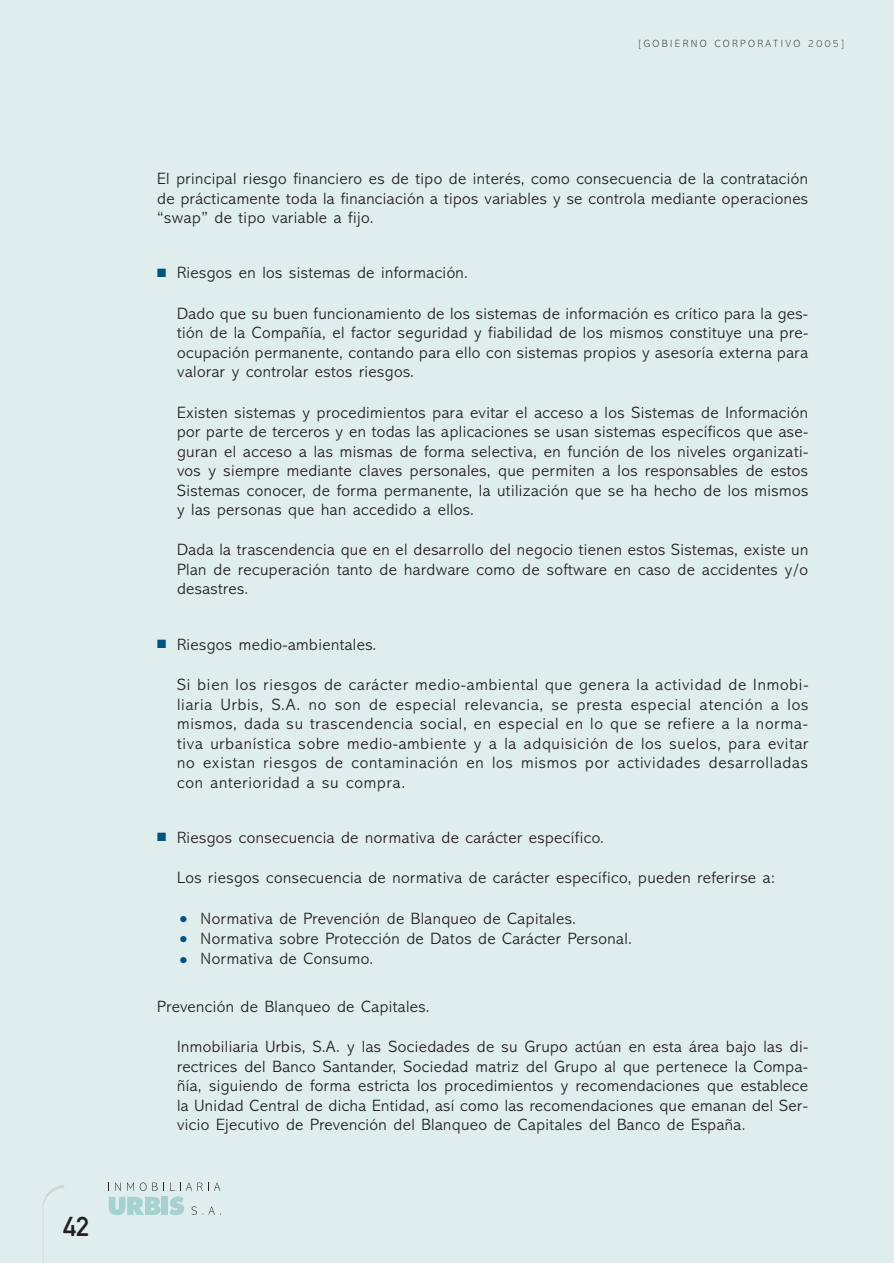
<style>
.page{position:relative;width:894px;height:1263px;background:#dfeeec}
.page>*{position:absolute;margin:0;border:0;box-sizing:border-box;transform-origin:0 0}
.t1{font:27px "DIN Mittelschrift";color:#231f20}
.t2{font:300 16.5px/19.5px "Abadi";letter-spacing:.025em;color:#231f20;text-align:justify}
.t3{font:200 10.5px "Abadi";letter-spacing:.225em;color:#231f20}
.s1{color:#005480}
.s2{font-size:25.5px;color:#005480}
</style>
<div class="page">
<h1 class="t1" style="left:63px;top:1217px;width:27px">42</h1>
<p class="t3" style="left:638px;top:40px;width:209px">[GOBIERNO CORPORATIVO 2005]</p>
<p class="t2" style="left:157px;top:171px;width:652px">El principal riesgo financiero es de tipo de interés, como consecuencia de la contratación de prácticamente toda la financiación a tipos variables y se controla mediante operaciones “swap” de tipo variable a fijo.</p>
<p class="t2" style="left:157px;top:266px;width:312px"><span class="s1">■</span> Riesgos en los sistemas de información.</p>
<p class="t2" style="left:177px;top:306px;width:633px">Dado que su buen funcionamiento de los sistemas de información es crítico para la ges&shy;tión de la Compañía, el factor seguridad y fiabilidad de los mismos constituye una pre&shy;ocupación permanente, contando para ello con sistemas propios y asesoría externa para valorar y controlar estos riesgos.</p>
<p class="t2" style="left:177px;top:405px;width:633px">Existen sistemas y procedimientos para evitar el acceso a los Sistemas de Información por parte de terceros y en todas las aplicaciones se usan sistemas específicos que ase&shy;guran el acceso a las mismas de forma selectiva, en función de los niveles organizati&shy;vos y siempre mediante claves personales, que permiten a los responsables de estos Sistemas conocer, de forma permanente, la utilización que se ha hecho de los mismos y las personas que han accedido a ellos.</p>
<p class="t2" style="left:177px;top:543px;width:633px">Dada la trascendencia que en el desarrollo del negocio tienen estos Sistemas, existe un Plan de recuperación tanto de hardware como de software en caso de accidentes y/o desastres.</p>
<p class="t2" style="left:157px;top:637px;width:221px"><span class="s1">■</span> Riesgos medio-ambientales.</p>
<p class="t2" style="left:177px;top:677px;width:633px">Si bien los riesgos de carácter medio-ambiental que genera la actividad de Inmobi&shy;liaria Urbis, S.A. no son de especial relevancia, se presta especial atención a los mismos, dada su trascendencia social, en especial en lo que se refiere a la norma&shy;tiva urbanística sobre medio-ambiente y a la adquisición de los suelos, para evitar no existan riesgos de contaminación en los mismos por actividades desarrolladas con anterioridad a su compra.</p>
<p class="t2" style="left:157px;top:830px;width:448px"><span class="s1">■</span> Riesgos consecuencia de normativa de carácter específico.</p>
<p class="t2" style="left:177px;top:871px;width:599px">Los riesgos consecuencia de normativa de carácter específico, pueden referirse a:</p>
<p class="t2" style="left:177px;top:911px;width:400px"><span class="s2">•</span> Normativa de Prevención de Blanqueo de Capitales.</p>
<p class="t2" style="left:177px;top:931px;width:456px"><span class="s2">•</span> Normativa sobre Protección de Datos de Carácter Personal.</p>
<p class="t2" style="left:177px;top:951px;width:198px"><span class="s2">•</span> Normativa de Consumo.</p>
<p class="t2" style="left:157px;top:999px;width:274px">Prevención de Blanqueo de Capitales.</p>
<p class="t2" style="left:177px;top:1039px;width:633px">Inmobiliaria Urbis, S.A. y las Sociedades de su Grupo actúan en esta área bajo las di&shy;rectrices del Banco Santander, Sociedad matriz del Grupo al que pertenece la Compa&shy;ñía, siguiendo de forma estricta los procedimientos y recomendaciones que establece la Unidad Central de dicha Entidad, así como las recomendaciones que emanan del Ser&shy;vicio Ejecutivo de Prevención del Blanqueo de Capitales del Banco de España.</p>
</div>
